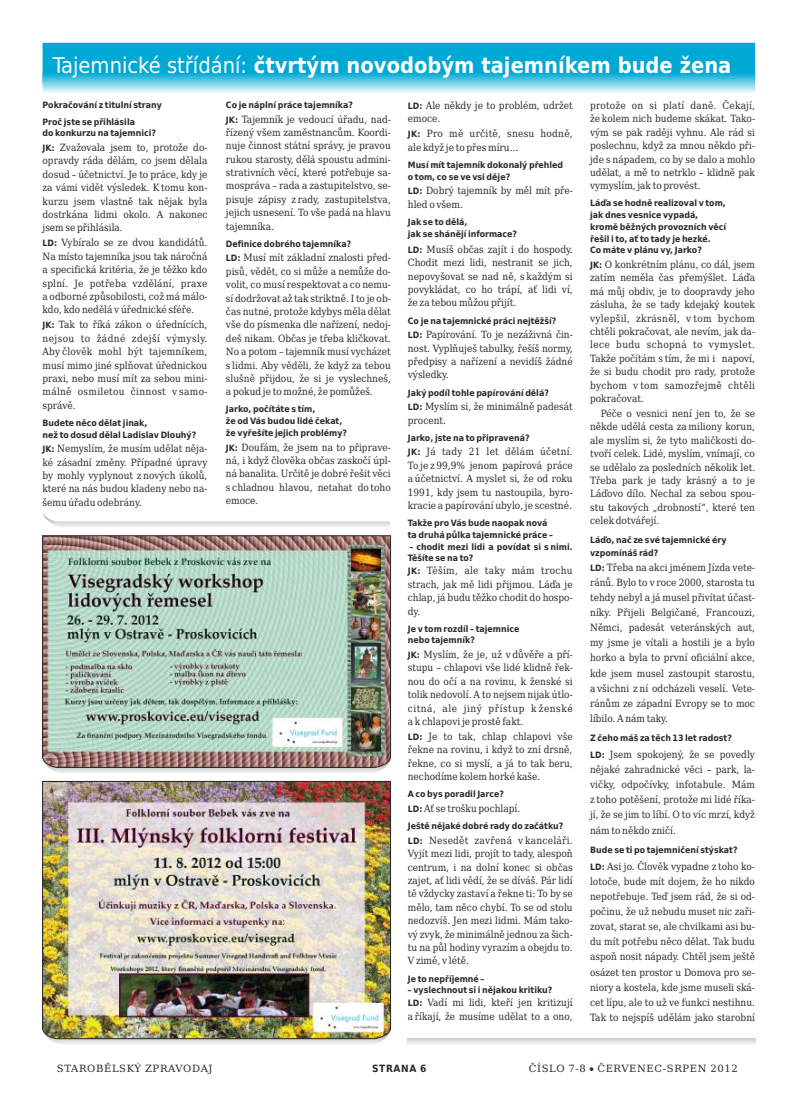
<style>
.page{position:relative;width:798px;height:1099px;background:#fff}
.page>*{position:absolute;margin:0;border:0;box-sizing:border-box;transform-origin:0 0}
.t1{font:700 21.75px "DejaVu Sans Condensed";color:#fff}
.t2{font:10px/13.4px "DejaVu Serif Condensed";color:#2b2929;text-align:justify}
.t3{font:10px/13.4px "DejaVu Serif Condensed";letter-spacing:.025em;color:#2b2929}
.t4{font:10px "DejaVu Serif";letter-spacing:.065em;color:#2b2929}
.t5{font:700 10px "DejaVu Sans Condensed";letter-spacing:.06em;color:#2b2929}
.t6{font:700 8.75px/11.8px "DejaVu Sans Condensed";color:#2b2929}
.s1{font-weight:400}
.s2{font-family:"DejaVu Sans Condensed";font-weight:700;font-size:8.75px}
</style>
<div class="page">
<svg style="left:43px;top:43px;width:711px;height:50px;background:#30b8dd"></svg>
<svg style="left:49px;top:768px;width:335px;height:5px"></svg>
<img style="left:42px;top:535px;width:349px;height:233px">
<svg style="left:49px;top:1039px;width:335px;height:5px"></svg>
<img style="left:42px;top:780px;width:349px;height:259px">
<div style="left:407px;top:1038px;width:348px;height:6px;background:#dedede"></div>
<svg style="left:43px;top:513px;width:347px;height:14px"></svg>
<h1 class="t1" style="left:53px;top:56px;width:679px"><span class="s1">Tajemnické střídání:</span> čtvrtým novodobým tajemníkem bude žena</h1>
<p class="t6" style="left:43px;top:97px;width:121px;line-height:16.8px">Pokračování z titulní strany<br>Proč jste se přihlásila</p>
<p class="t6" style="left:43px;top:128px;width:115px">do konkurzu na tajemnici?</p>
<p class="t2" style="left:43px;top:142px;width:166px"><span class="s2">JK:</span> Zvažovala jsem to, protože do&shy;opravdy ráda dělám, co jsem dělala dosud – účetnictví. Je to práce, kdy je za vámi vidět výsledek. K tomu kon&shy;kurzu jsem vlastně tak nějak byla dostrkána lidmi okolo. A nakonec jsem se přihlásila.</p>
<p class="t2" style="left:43px;top:237px;width:166px"><span class="s2">LD:</span> Vybíralo se ze dvou kandidátů.<br>Na místo tajemníka jsou tak náročná a specifická kritéria, že je těžko kdo splní. Je potřeba vzdělání, praxe a odborné způsobilosti, což má málo&shy;kdo, kdo nedělá v úřednické sféře.</p>
<p class="t2" style="left:42px;top:319px;width:166px"><span class="s2">JK:</span> Tak to říká zákon o úřednících, nejsou to žádné zdejší výmysly.<br>Aby člověk mohl být tajemníkem, musí mimo jiné splňovat úřednickou praxi, nebo musí mít za sebou mini&shy;málně osmiletou činnost v samo&shy;správě.</p>
<p class="t6" style="left:42px;top:417px;width:155px">Budete něco dělat jinak,<br>než to dosud dělal Ladislav Dlouhý?</p>
<p class="t2" style="left:42px;top:443px;width:166px"><span class="s2">JK:</span> Nemyslím, že musím udělat něja&shy;ké zásadní změny. Případné úpravy by mohly vyplynout z nových úkolů, které na nás budou kladeny nebo na&shy;šemu úřadu odebrány.</p>
<p class="t6" style="left:226px;top:100px;width:128px">Co je náplní práce tajemníka?</p>
<p class="t2" style="left:226px;top:113px;width:166px"><span class="s2">JK:</span> Tajemník je vedoucí úřadu, nad&shy;řízený všem zaměstnancům. Koordi&shy;nuje činnost státní správy, je pravou rukou starosty, dělá spoustu admini&shy;strativních věcí, které potřebuje sa&shy;mospráva – rada a zastupitelstvo, se&shy;pisuje zápisy z rady, zastupitelstva, jejich usnesení. To vše padá na hlavu tajemníka.</p>
<p class="t6" style="left:226px;top:238px;width:127px">Definice dobrého tajemníka?</p>
<p class="t2" style="left:226px;top:252px;width:166px"><span class="s2">LD:</span> Musí mít základní znalosti před&shy;pisů, vědět, co si může a nemůže do&shy;volit, co musí respektovat a co nemu&shy;sí dodržovat až tak striktně. I to je ob&shy;čas nutné, protože kdybys měla dělat vše do písmenka dle nařízení, nedoj&shy;deš nikam. Občas je třeba kličkovat.<br>No a potom – tajemník musí vycházet s lidmi. Aby věděli, že když za tebou slušně přijdou, že si je vyslechneš, a pokud je to možné, že pomůžeš.</p>
<p class="t6" style="left:226px;top:404px;width:123px">Jarko, počítáte s tím,<br>že od Vás budou lidé čekat, že vyřešíte jejich problémy?</p>
<p class="t2" style="left:226px;top:441px;width:166px"><span class="s2">JK:</span> Doufám, že jsem na to připrave&shy;ná, i když člověka občas zaskočí úpl&shy;ná banalita. Určitě je dobré řešit věci s chladnou hlavou, netahat do toho emoce.</p>
<p class="t2" style="left:407px;top:100px;width:166px"><span class="s2">LD:</span> Ale někdy je to problém, udržet emoce.</p>
<p class="t3" style="left:407px;top:128px;width:166px"><span class="s2">JK:</span> Pro mě určitě, snesu hodně, ale když je to přes míru...</p>
<p class="t6" style="left:407px;top:160px;width:157px">Musí mít tajemník dokonalý přehled o tom, co se ve vsi děje?</p>
<p class="t2" style="left:407px;top:185px;width:166px"><span class="s2">LD:</span> Dobrý tajemník by měl mít pře&shy;hled o všem.</p>
<p class="t6" style="left:407px;top:217px;width:111px">Jak se to dělá,<br>jak se shánějí informace?</p>
<p class="t2" style="left:407px;top:244px;width:166px"><span class="s2">LD:</span> Musíš občas zajít i do hospody.<br>Chodit mezi lidi, nestranit se jich, nepovyšovat se nad ně, s každým si povykládat, co ho trápí, ať lidi ví, že za tebou můžou přijít.</p>
<p class="t6" style="left:407px;top:315px;width:150px">Co je na tajemnické práci nejtěžší?</p>
<p class="t2" style="left:407px;top:329px;width:166px"><span class="s2">LD:</span> Papírování. To je nezáživná čin&shy;nost. Vyplňuješ tabulky, řešíš normy, předpisy a nařízení a nevidíš žádné výsledky.</p>
<p class="t6" style="left:407px;top:387px;width:142px">Jaký podíl tohle papírování dělá?</p>
<p class="t2" style="left:407px;top:401px;width:166px"><span class="s2">LD:</span> Myslím si, že minimálně padesát procent.</p>
<p class="t6" style="left:407px;top:432px;width:123px">Jarko, jste na to připravená?</p>
<p class="t2" style="left:407px;top:446px;width:166px"><span class="s2">JK:</span> Já tady 21 let dělám účetní.<br>To je z 99,9% jenom papírová práce a účetnictví. A myslet si, že od roku 1991, kdy jsem tu nastoupila, byro&shy;kracie a papírování ubylo, je scestné.</p>
<p class="t6" style="left:407px;top:518px;width:147px">Takže pro Vás bude naopak nová ta druhá půlka tajemnické práce –</p>
<p class="t6" style="left:407px;top:541px;width:166px">– chodit mezi lidi a povídat si s nimi.<br>Těšíte se na to?</p>
<p class="t2" style="left:407px;top:565px;width:166px"><span class="s2">JK:</span> Těším, ale taky mám trochu strach, jak mě lidi přijmou. Láďa je chlap, já budu těžko chodit do hospo&shy;dy.</p>
<p class="t6" style="left:407px;top:623px;width:113px">Je v tom rozdíl – tajemnice nebo tajemník?</p>
<p class="t2" style="left:407px;top:648px;width:166px"><span class="s2">JK:</span> Myslím, že je, už v důvěře a pří&shy;stupu – chlapovi vše lidé klidně řek&shy;nou do očí a na rovinu, k ženské si tolik nedovolí. A to nejsem nijak útlo&shy;citná, ale jiný přístup k ženské a k chlapovi je prostě fakt.</p>
<p class="t2" style="left:407px;top:730px;width:166px"><span class="s2">LD:</span> Je to tak, chlap chlapovi vše řekne na rovinu, i když to zní drsně, řekne, co si myslí, a já to tak beru, nechodíme kolem horké kaše.</p>
<p class="t6" style="left:407px;top:789px;width:98px">A co bys poradil Jarce?</p>
<p class="t2" style="left:407px;top:802px;width:114px"><span class="s2">LD:</span> Ať se trošku pochlapí.</p>
<p class="t6" style="left:407px;top:821px;width:157px">Ještě nějaké dobré rady do začátku?</p>
<p class="t2" style="left:407px;top:834px;width:166px"><span class="s2">LD:</span> Nesedět zavřená v kanceláři.<br>Vyjít mezi lidi, projít to tady, alespoň centrum, i na dolní konec si občas zajet, ať lidi vědí, že se díváš. Pár lidí tě vždycky zastaví a řekne ti: To by se mělo, tam něco chybí. To se od stolu nedozvíš. Jen mezi lidmi. Mám tako&shy;vý zvyk, že minimálně jednou za šich&shy;tu na půl hodiny vyrazím a obejdu to.<br>V zimě, v létě.</p>
<p class="t6" style="left:407px;top:973px;width:78px">Je to nepříjemné –</p>
<p class="t6" style="left:407px;top:985px;width:146px">– vyslechnout si i nějakou kritiku?</p>
<p class="t2" style="left:407px;top:996px;width:166px"><span class="s2">LD:</span> Vadí mi lidi, kteří jen kritizují a říkají, že musíme udělat to a ono,</p>
<p class="t2" style="left:590px;top:100px;width:166px">protože on si platí daně. Čekají, že kolem nich budeme skákat. Tako&shy;vým se pak raději vyhnu. Ale rád si poslechnu, když za mnou někdo při&shy;jde s nápadem, co by se dalo a mohlo udělat, a mě to netrklo – klidně pak vymyslím, jak to provést.</p>
<p class="t6" style="left:590px;top:198px;width:138px">Láďa se hodně realizoval v tom, jak dnes vesnice vypadá, kromě běžných provozních věcí řešil i to, ať to tady je hezké.<br>Co máte v plánu vy, Jarko?</p>
<p class="t2" style="left:590px;top:259px;width:166px"><span class="s2">JK:</span> O konkrétním plánu, co dál, jsem zatím neměla čas přemýšlet. Láďa má můj obdiv, je to doopravdy jeho zásluha, že se tady kdejaký koutek vylepšil, zkrásněl, v tom bychom chtěli pokračovat, ale nevím, jak da&shy;lece budu schopná to vymyslet.<br>Takže počítám s tím, že mi i napoví, že si budu chodit pro rady, protože bychom v tom samozřejmě chtěli pokračovat.</p>
<p class="t2" style="left:590px;top:407px;width:166px;text-indent:11px">Péče o vesnici není jen to, že se někde udělá cesta za miliony korun, ale myslím si, že tyto maličkosti do&shy;tvoří celek. Lidé, myslím, vnímají, co se udělalo za posledních několik let.<br>Třeba park je tady krásný a to je Láďovo dílo. Nechal za sebou spou&shy;stu takových „drobností“, které ten celek dotvářejí.</p>
<p class="t6" style="left:590px;top:533px;width:138px;line-height:13.2px">Láďo, nač ze své tajemnické éry vzpomínáš rád?</p>
<p class="t2" style="left:590px;top:560px;width:166px;line-height:15.1px"><span class="s2">LD:</span> Třeba na akci jménem Jízda vete&shy;ránů. Bylo to v roce 2000, starosta tu tehdy nebyl a já musel přivítat účast&shy;níky. Přijeli Belgičané, Francouzi, Němci, padesát veteránských aut, my jsme je vítali a hostili je a bylo horko a byla to první oficiální akce, kde jsem musel zastoupit starostu, a všichni z ní odcházeli veselí. Vete&shy;ránům ze západní Evropy se to moc líbilo. A nám taky.</p>
<p class="t6" style="left:590px;top:733px;width:143px">Z čeho máš za těch 13 let radost?</p>
<p class="t2" style="left:590px;top:747px;width:166px;line-height:15.1px"><span class="s2">LD:</span> Jsem spokojený, že se povedly nějaké zahradnické věci – park, la&shy;vičky, odpočívky, infotabule. Mám z toho potěšení, protože mi lidé říka&shy;jí, že se jim to líbí. O to víc mrzí, když nám to někdo zničí.</p>
<p class="t6" style="left:590px;top:844px;width:149px">Bude se ti po tajemničení stýskat?</p>
<p class="t2" style="left:590px;top:859px;width:166px;line-height:15.1px"><span class="s2">LD:</span> Asi jo. Člověk vypadne z toho ko&shy;lotoče, bude mít dojem, že ho nikdo nepotřebuje. Teď jsem rád, že si od&shy;počinu, že už nebudu muset nic zaři&shy;zovat, starat se, ale chvilkami asi bu&shy;du mít potřebu něco dělat. Tak budu aspoň nosit nápady. Chtěl jsem ještě osázet ten prostor u Domova pro se&shy;niory a kostela, kde jsme museli ská&shy;cet lípu, ale to už ve funkci nestihnu.<br>Tak to nejspíš udělám jako starobní</p>
<p class="t4" style="left:57px;top:1063px;width:157px">STAROBĚLSKÝ ZPRAVODAJ</p>
<p class="t5" style="left:372px;top:1063px;width:56px">STRANA 6</p>
<p class="t4" style="left:528px;top:1063px;width:210px">ČÍSLO 7-8 ČERVENEC-SRPEN 2012</p>
</div>
